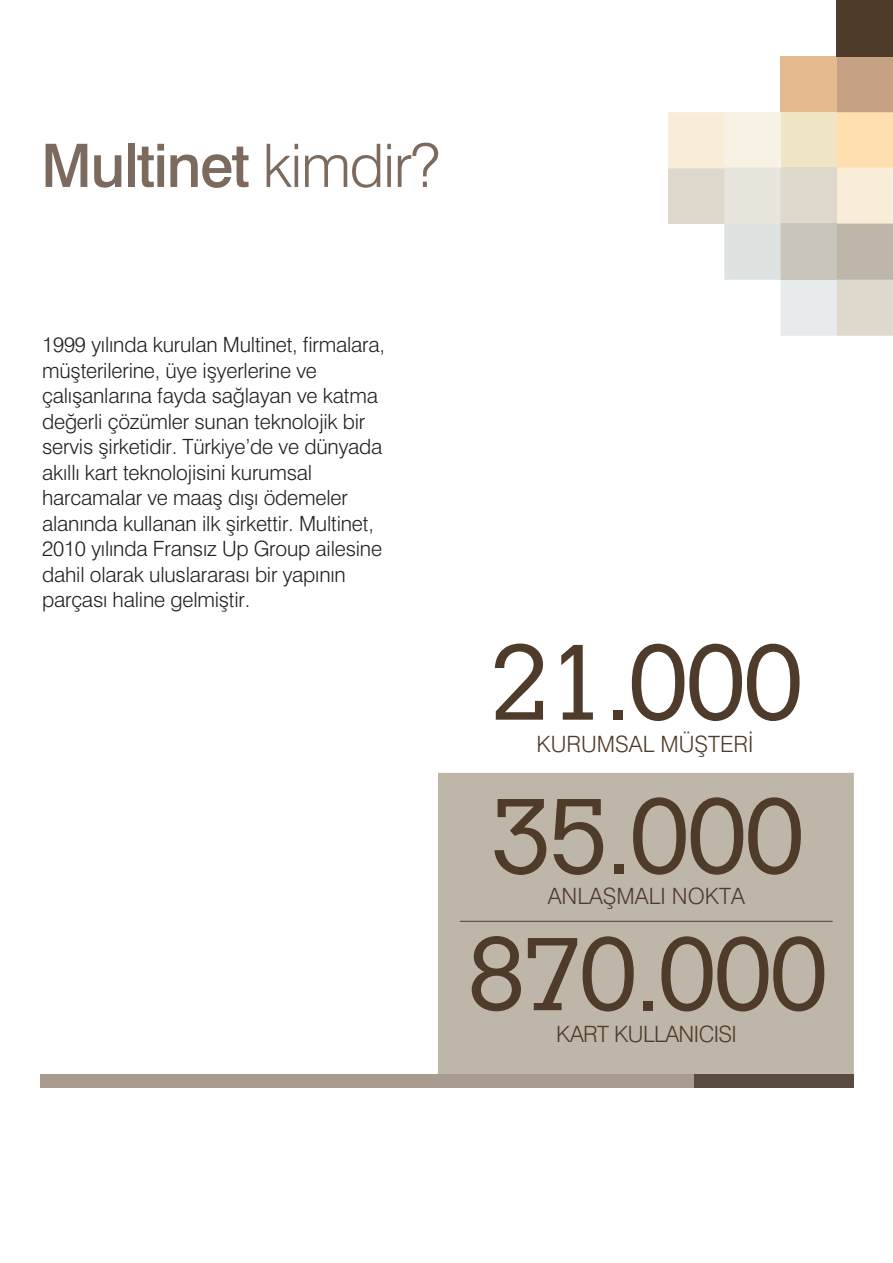
<style>
.page{position:relative;width:893px;height:1263px;background:#fff}
.page>*{position:absolute;margin:0;border:0;box-sizing:border-box;transform-origin:0 0}
.t1{font:300 105px "Calvert MT Std";letter-spacing:-.025em;color:#4f3b2a}
.t2{font:300 102px "Calvert MT Std";letter-spacing:-.025em;color:#4f3b2a}
.t3{font:60px "Helvetica OTF";letter-spacing:-.025em;color:#7b6a5d}
.t4{font:300 22.5px "Helvetica OTF";color:#4f3b2a}
.t5{font:300 21px/25.5px "Helvetica OTF";letter-spacing:-.01em;color:#231f20}
.s1{font-weight:300}
</style>
<div class="page">
<div style="left:438px;top:773px;width:416px;height:302px;background:#beb7a9"></div>
<hr style="left:460px;top:921px;width:373px;height:1px;background:#4f3b2a">
<div style="left:40px;top:1074px;width:654px;height:13px;background:#a99b8d"></div>
<div style="left:694px;top:1074px;width:160px;height:13px;background:#5b4a40"></div>
<div style="left:837px;top:56px;width:56px;height:57px;background:#c7a183"></div>
<div style="left:837px;top:112px;width:56px;height:57px;background:#ffdeb0"></div>
<div style="left:780px;top:56px;width:57px;height:56px;background:#e5ba8f"></div>
<div style="left:780px;top:112px;width:57px;height:56px;background:#f0e5c5"></div>
<div style="left:668px;top:167px;width:56px;height:57px;background:#ded9cc"></div>
<div style="left:837px;top:167px;width:56px;height:57px;background:#f9edd8"></div>
<div style="left:780px;top:167px;width:57px;height:57px;background:#ded9cc"></div>
<div style="left:780px;top:279px;width:57px;height:57px;background:#e8ebeb"></div>
<div style="left:837px;top:279px;width:56px;height:57px;background:#ded9cc"></div>
<div style="left:837px;top:224px;width:56px;height:56px;background:#beb7a9"></div>
<div style="left:780px;top:224px;width:57px;height:56px;background:#c9c5ba"></div>
<div style="left:724px;top:112px;width:56px;height:56px;background:#f7f2e4"></div>
<div style="left:724px;top:167px;width:56px;height:57px;background:#e8e5dd"></div>
<div style="left:724px;top:224px;width:56px;height:56px;background:#dee2e0"></div>
<div style="left:837px;top:0;width:56px;height:56px;background:#4f3b2a"></div>
<div style="left:668px;top:112px;width:56px;height:56px;background:#f9edd8"></div>
<h3 class="t3" style="left:41px;top:129px;width:401px">Multinet <span class="s1">kimdir?</span></h3>
<p class="t5" style="left:42px;top:332px;width:344px">1999 yılında kurulan Multinet, firmalara, müşterilerine, üye işyerlerine ve çalışanlarına fayda sağlayan ve katma değerli çözümler sunan teknolojik bir servis şirketidir. Türkiye’de ve dünyada akıllı kart teknolojisini kurumsal harcamalar ve maaş dışı ödemeler alanında kullanan ilk şirkettir. Multinet, 2010 yılında Fransız Up Group ailesine dahil olarak uluslararası bir yapının parçası haline gelmiştir.</p>
<h1 class="t1" style="left:489px;top:624px;width:315px">21.000</h1>
<p class="t4" style="left:537px;top:731px;width:218px">KURUMSAL MÜŞTERİ</p>
<h1 class="t1" style="left:491px;top:777px;width:315px">35.000</h1>
<p class="t4" style="left:548px;top:882px;width:199px">ANLAŞMALI NOKTA</p>
<h2 class="t2" style="left:467px;top:917px;width:362px">870.000</h2>
<p class="t4" style="left:556px;top:1020px;width:182px">KART KULLANICISI</p>
</div>
